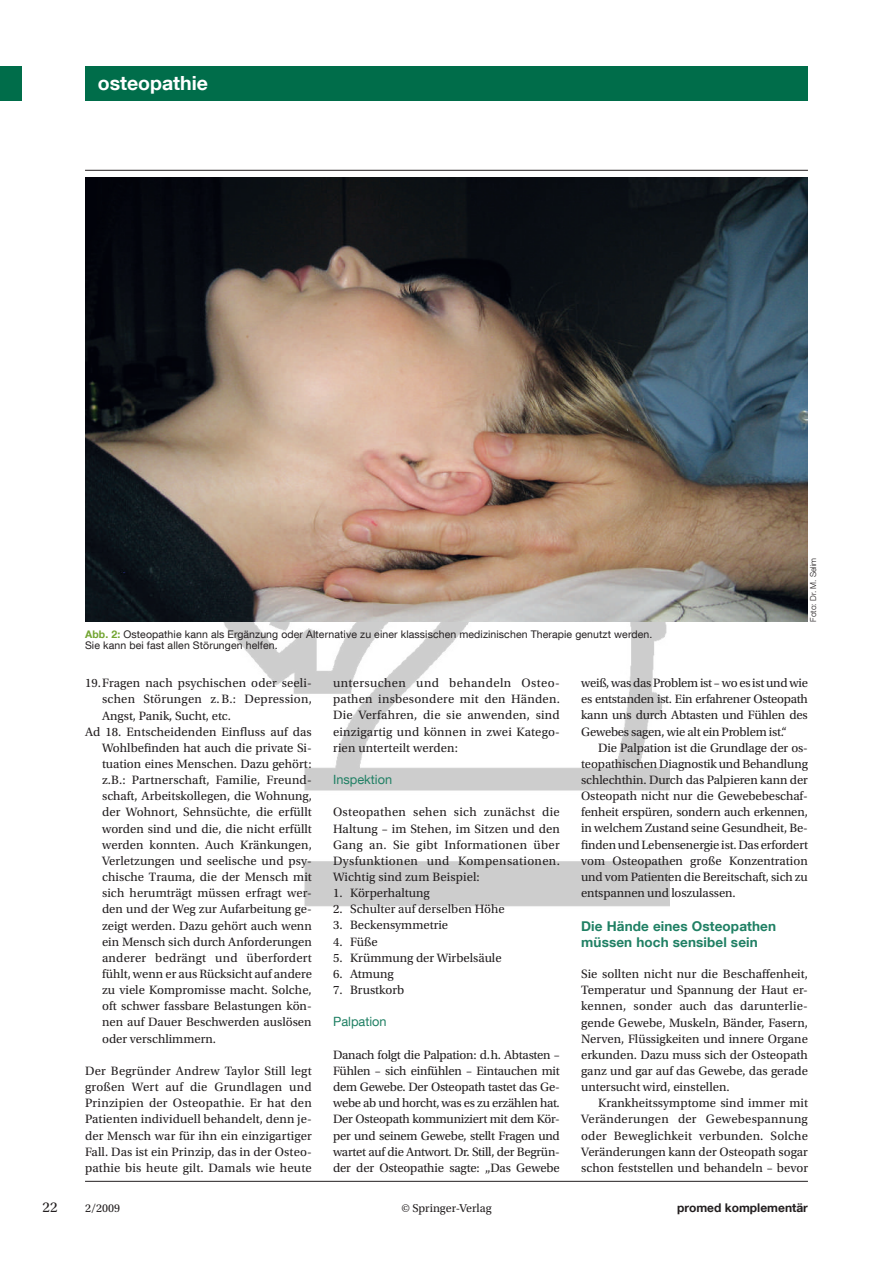
<style>
.page{position:relative;width:893px;height:1263px;background:#fff}
.page>*{position:absolute;margin:0;border:0;box-sizing:border-box;transform-origin:0 0}
.t1{font:700 19.5px "Helvetica Neue LT Com";color:#fff}
.t2{font:15px "Utopia Std";color:#231f20}
.t3{font:700 13.5px/16.2px "Helvetica Neue LT Com";letter-spacing:.01em;color:#208064}
.t4{font:12.75px/16.2px "Utopia Std";color:#231f20;text-align:justify}
.t5{font:12.75px/16.2px "Utopia Std";letter-spacing:.02em;color:#231f20}
.t6{font:12.75px "Helvetica Neue LT Com";color:#208064}
.t7{font:12px "Utopia Std";color:#231f20}
.t8{font:700 12px "Helvetica Neue LT Com";color:#231f20}
.t9{font:10.5px/11.2px "Helvetica Neue LT Com";letter-spacing:.01em;color:#231f20}
.t10{font:300 8.25px "Helvetica Neue LT Com";color:#231f20}
.s1{font-weight:700;color:#73a532}
</style>
<div class="page">
<img style="left:223px;top:622px;width:447px;height:285px">
<div style="left:0;top:66px;width:21px;height:34px;background:#006d4a"></div>
<div style="left:85px;top:66px;width:723px;height:34px;background:#006d4a"></div>
<hr style="left:85px;top:170px;width:723px;height:1px;background:#231f20">
<hr style="left:85px;top:1181px;width:723px;height:1px;background:#231f20">
<img style="left:85px;top:178px;width:723px;height:444px">
<h1 class="t1" style="left:98px;top:71px;width:112px">osteopathie</h1>
<p class="t9" style="left:85px;top:628px;width:569px"><span class="s1">Abb. 2:</span> Osteopathie kann als Ergänzung oder Alternative zu einer klassischen medizinischen Therapie genutzt werden.<br>Sie kann bei fast allen Störungen helfen.</p>
<p class="t10" style="left:808px;top:622px;width:65px;rotate:-90deg">Foto: Dr. M. Selim</p>
<p class="t4" style="left:85px;top:675px;width:228px">19.Fragen nach psychischen oder seeli-</p>
<p class="t4" style="left:102px;top:691px;width:211px">schen Störungen z.B.: Depression,</p>
<p class="t4" style="left:102px;top:707px;width:130px">Angst, Panik, Sucht, etc.</p>
<p class="t4" style="left:85px;top:724px;width:228px">Ad 18. Entscheidenden Einfluss auf das</p>
<p class="t4" style="left:102px;top:740px;width:211px">Wohlbefinden hat auch die private Si-</p>
<p class="t4" style="left:102px;top:756px;width:211px">tuation eines Menschen. Dazu gehört:</p>
<p class="t4" style="left:102px;top:772px;width:211px">z.B.: Partnerschaft, Familie, Freund-</p>
<p class="t4" style="left:102px;top:788px;width:211px">schaft, Arbeitskollegen, die Wohnung,</p>
<p class="t4" style="left:102px;top:804px;width:211px">der Wohnort, Sehnsüchte, die erfüllt</p>
<p class="t4" style="left:102px;top:821px;width:211px">worden sind und die, die nicht erfüllt</p>
<p class="t4" style="left:102px;top:837px;width:211px">werden konnten. Auch Kränkungen,</p>
<p class="t4" style="left:102px;top:853px;width:211px">Verletzungen und seelische und psy-</p>
<p class="t4" style="left:102px;top:869px;width:211px">chische Trauma, die der Mensch mit</p>
<p class="t4" style="left:102px;top:885px;width:211px">sich herumträgt müssen erfragt wer-</p>
<p class="t4" style="left:102px;top:901px;width:211px">den und der Weg zur Aufarbeitung ge-</p>
<p class="t4" style="left:102px;top:917px;width:211px">zeigt werden. Dazu gehört auch wenn</p>
<p class="t4" style="left:102px;top:934px;width:211px">ein Mensch sich durch Anforderungen</p>
<p class="t5" style="left:102px;top:950px;width:211px">anderer bedrängt und überfordert</p>
<p class="t4" style="left:102px;top:966px;width:211px">fühlt, wenn er aus Rücksicht auf andere</p>
<p class="t4" style="left:102px;top:982px;width:211px">zu viele Kompromisse macht. Solche,</p>
<p class="t4" style="left:102px;top:998px;width:211px">oft schwer fassbare Belastungen kön-</p>
<p class="t4" style="left:102px;top:1014px;width:211px">nen auf Dauer Beschwerden auslösen</p>
<p class="t4" style="left:102px;top:1031px;width:115px">oder verschlimmern.</p>
<p class="t4" style="left:85px;top:1063px;width:228px">Der Begründer Andrew Taylor Still legt großen Wert auf die Grundlagen und Prinzipien der Osteopathie. Er hat den Patienten individuell behandelt, denn je&shy;der Mensch war für ihn ein einzigartiger Fall. Das ist ein Prinzip, das in der Osteo&shy;pathie bis heute gilt. Damals wie heute</p>
<p class="t5" style="left:333px;top:675px;width:228px">untersuchen und behandeln Osteo&shy;pathen insbesondere mit den Händen.<br>Die Verfahren, die sie anwenden, sind einzigartig und können in zwei Katego&shy;rien unterteilt werden:</p>
<p class="t6" style="left:333px;top:772px;width:61px">Inspektion</p>
<p class="t4" style="left:333px;top:804px;width:228px">Osteopathen sehen sich zunächst die Haltung – im Stehen, im Sitzen und den Gang an. Sie gibt Informationen über Dysfunktionen und Kompensationen.<br>Wichtig sind zum Beispiel:</p>
<p class="t4" style="left:333px;top:885px;width:98px">1. Körperhaltung</p>
<p class="t4" style="left:333px;top:901px;width:173px">2. Schulter auf derselben Höhe</p>
<p class="t4" style="left:350px;top:917px;width:100px;text-indent:-17px">3. Beckensymmetrie<br>Füße</p>
<p class="t4" style="left:333px;top:934px;width:11px">4.</p>
<p class="t4" style="left:350px;top:950px;width:153px;text-indent:-17px">5. Krümmung der Wirbelsäule<br>Atmung</p>
<p class="t4" style="left:333px;top:966px;width:11px">6.</p>
<p class="t4" style="left:333px;top:982px;width:73px">7. Brustkorb</p>
<p class="t6" style="left:333px;top:1014px;width:55px">Palpation</p>
<p class="t4" style="left:333px;top:1047px;width:228px">Danach folgt die Palpation: d.h. Abtasten – Fühlen – sich einfühlen – Eintauchen mit dem Gewebe. Der Osteopath tastet das Ge&shy;webe ab und horcht, was es zu erzählen hat.<br>Der Osteopath kommuniziert mit dem Kör&shy;per und seinem Gewebe, stellt Fragen und wartet auf die Antwort. Dr. Still, der Begrün&shy;der der Osteopathie sagte: „Das Gewebe</p>
<p class="t4" style="left:581px;top:675px;width:228px">weiß, was das Problem ist – wo es ist und wie es entstanden ist. Ein erfahrener Osteopath kann uns durch Abtasten und Fühlen des Gewebes sagen, wie alt ein Problem ist.“</p>
<p class="t4" style="left:581px;top:740px;width:228px;text-indent:17px">Die Palpation ist die Grundlage der os&shy;teopathischen Diagnostik und Behandlung schlechthin. Durch das Palpieren kann der Osteopath nicht nur die Gewebebeschaf&shy;fenheit erspüren, sondern auch erkennen, in welchem Zustand seine Gesundheit, Be&shy;finden und Lebensenergie ist. Das erfordert vom Osteopathen große Konzentration und vom Patienten die Bereitschaft, sich zu entspannen und loszulassen.</p>
<p class="t3" style="left:581px;top:918px;width:197px">Die Hände eines Osteopathen müssen hoch sensibel sein</p>
<p class="t4" style="left:581px;top:966px;width:228px">Sie sollten nicht nur die Beschaffenheit, Temperatur und Spannung der Haut er&shy;kennen, sonder auch das darunterlie&shy;gende Gewebe, Muskeln, Bänder, Fasern, Nerven, Flüssigkeiten und innere Organe erkunden. Dazu muss sich der Osteopath ganz und gar auf das Gewebe, das gerade untersucht wird, einstellen.</p>
<p class="t4" style="left:581px;top:1095px;width:228px;text-indent:17px">Krankheitssymptome sind immer mit Veränderungen der Gewebespannung oder Beweglichkeit verbunden. Solche Veränderungen kann der Osteopath sogar schon feststellen und behandeln – bevor</p>
<p class="t2" style="left:43px;top:1199px;width:16px">22</p>
<p class="t7" style="left:85px;top:1201px;width:37px">2/2009</p>
<p class="t7" style="left:401px;top:1201px;width:92px">© Springer-Verlag</p>
<p class="t8" style="left:677px;top:1200px;width:132px">promed komplementär</p>
</div>
